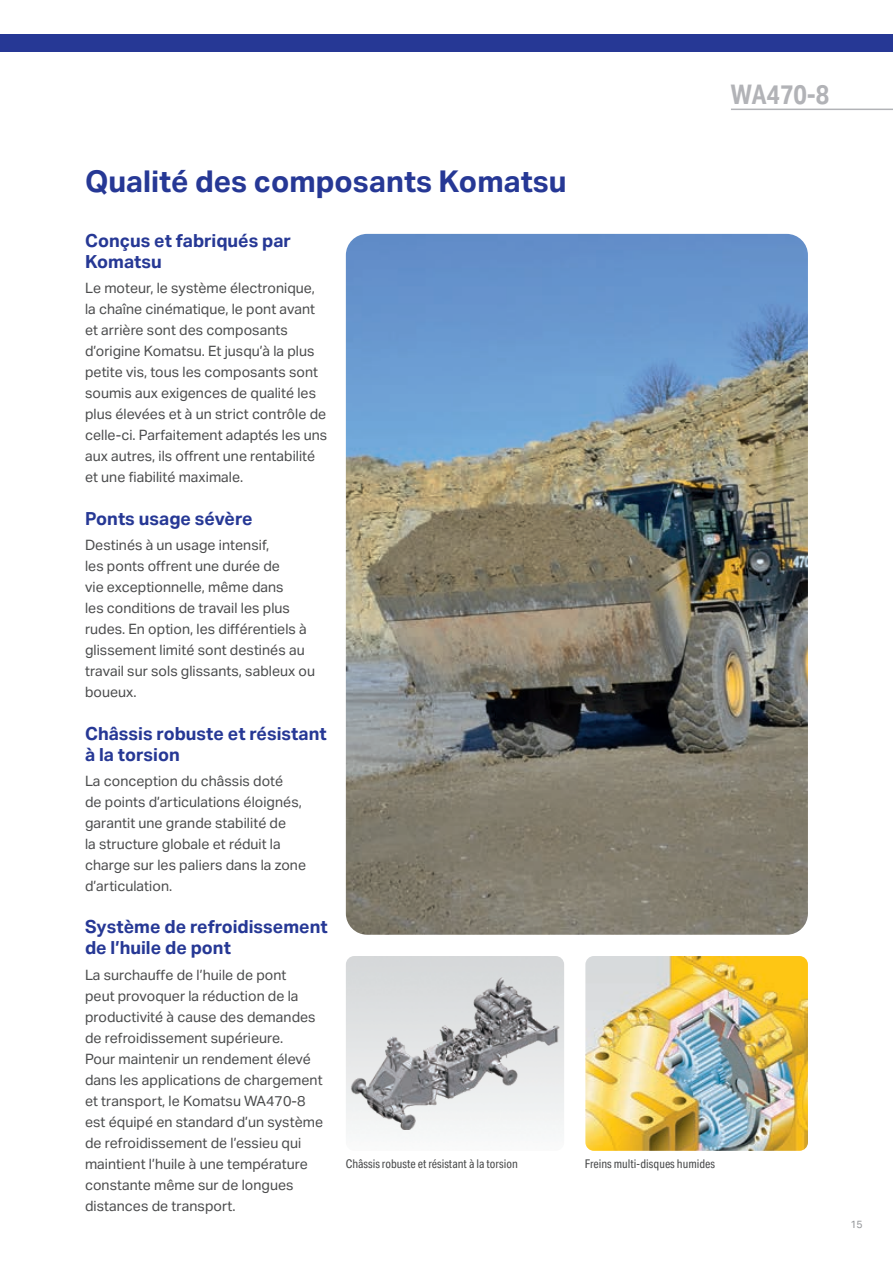
<style>
.page{position:relative;width:893px;height:1263px;background:#fff}
.page>*{position:absolute;margin:0;border:0;box-sizing:border-box;transform-origin:0 0}
.t1{font:700 30px "Aktiv Grotesk";color:#263895}
.t2{font:700 27px "Aktiv Grotesk Cd";color:#b2b3b7}
.t3{font:700 18px/21px "Aktiv Grotesk";color:#263895}
.t4{font:14.25px/21px "Aktiv Grotesk";color:#4b4c4d}
.t5{font:12px "Aktiv Grotesk Cd";color:#4b4c4d}
.t6{font:10.5px "Aktiv Grotesk";color:#939598}
</style>
<div class="page">
<img style="left:346px;top:234px;width:462px;height:701px">
<img style="left:585px;top:956px;width:223px;height:195px">
<img style="left:348px;top:970px;width:213px;height:159px">
<div style="left:0;top:34px;width:893px;height:17px;background:#263895"></div>
<hr style="left:731px;top:109px;width:162px;height:1px;background:#b2b3b7">
<h2 class="t2" style="left:731px;top:79px;width:100px">WA470-8</h2>
<h1 class="t1" style="left:85px;top:164px;width:483px">Qualité des composants Komatsu</h1>
<p class="t3" style="left:85px;top:230px;width:207px">Conçus et fabriqués par<br>Komatsu</p>
<p class="t4" style="left:85px;top:278px;width:244px">Le moteur, le système électronique, la chaîne cinématique, le pont avant et arrière sont des composants d’origine Komatsu. Et jusqu’à la plus petite vis, tous les composants sont soumis aux exigences de qualité les plus élevées et à un strict contrôle de celle-ci. Parfaitement adaptés les uns aux autres, ils offrent une rentabilité et une fiabilité maximale.</p>
<p class="t3" style="left:85px;top:508px;width:169px">Ponts usage sévère</p>
<p class="t4" style="left:85px;top:534px;width:232px">Destinés à un usage intensif,<br>les ponts offrent une durée de<br>vie exceptionnelle, même dans<br>les conditions de travail les plus rudes. En option, les différentiels à glissement limité sont destinés au travail sur sols glissants, sableux ou boueux.</p>
<p class="t3" style="left:85px;top:723px;width:243px">Châssis robuste et résistant à la torsion</p>
<p class="t4" style="left:85px;top:770px;width:223px">La conception du châssis doté<br>de points d’articulations éloignés, garantit une grande stabilité de<br>la structure globale et réduit la charge sur les paliers dans la zone d’articulation.</p>
<p class="t3" style="left:85px;top:917px;width:244px">Système de refroidissement de l’huile de pont</p>
<p class="t4" style="left:85px;top:964px;width:240px">La surchauffe de l’huile de pont<br>peut provoquer la réduction de la productivité à cause des demandes de refroidissement supérieure.<br>Pour maintenir un rendement élevé dans les applications de chargement et transport, le Komatsu WA470-8 est équipé en standard d’un système de refroidissement de l’essieu qui maintient l’huile à une température constante même sur de longues distances de transport.</p>
<p class="t5" style="left:346px;top:1157px;width:174px">Châssis robuste et résistant à la torsion</p>
<p class="t5" style="left:585px;top:1157px;width:132px">Freins multi-disques humides</p>
<p class="t6" style="left:850px;top:1218px;width:14px">15</p>
</div>
